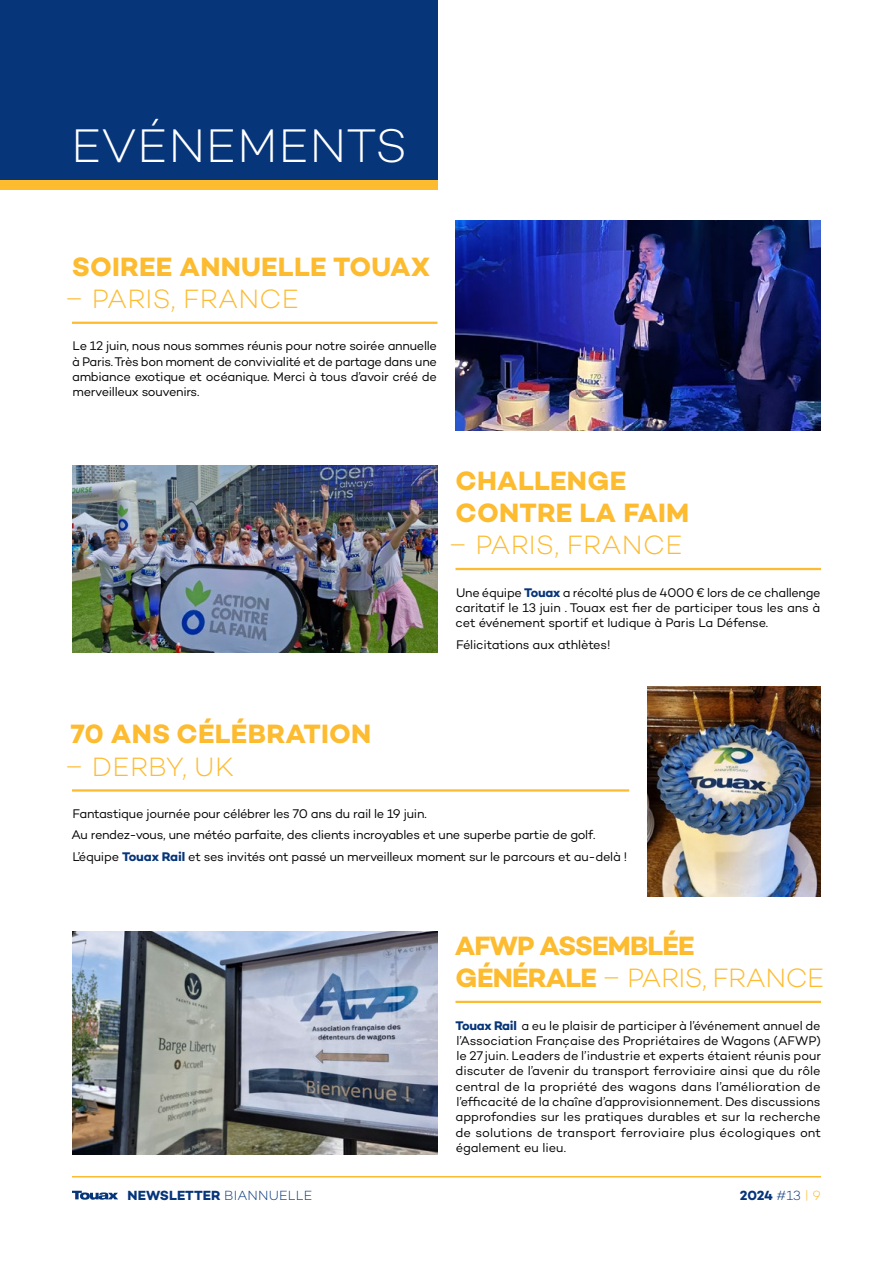
<style>
.page{position:relative;width:893px;height:1263px;background:#fff}
.page>*{position:absolute;margin:0;border:0;box-sizing:border-box;transform-origin:0 0}
.t1{font:300 48px "Campton";letter-spacing:.01em;color:#fff}
.t2{font:700 27px/32.4px "Campton";letter-spacing:.01em;color:#fdbb30}
.t3{font:300 27px "Campton";letter-spacing:.01em;color:#fdbb30}
.t4{font:700 27px/32.4px "Campton";letter-spacing:-.03em;color:#fdbb30}
.t5{font:700 13.5px "Campton";letter-spacing:.005em;color:#06357a}
.t6{font:12.75px/15.3px "Campton";letter-spacing:-.02em;color:#000;text-align:justify}
.s1{font-weight:700;color:#06357a}
.s2{font-weight:300}
.s3{font-weight:300;color:#fdbb30}
</style>
<div class="page">
<svg style="left:72px;top:1191px;width:46px;height:9px"></svg>
<hr style="left:72px;top:322px;width:365px;height:2px;background:#fdbb30">
<img style="left:455px;top:220px;width:366px;height:211px">
<hr style="left:72px;top:789px;width:557px;height:2px;background:#fdbb30">
<img style="left:647px;top:686px;width:174px;height:211px">
<hr style="left:455px;top:568px;width:366px;height:2px;background:#fdbb30">
<img style="left:72px;top:465px;width:365px;height:187px">
<hr style="left:455px;top:1001px;width:366px;height:2px;background:#fdbb30">
<img style="left:72px;top:931px;width:365px;height:224px">
<div style="left:0;top:0;width:437px;height:189px;background:#06357a"></div>
<div style="left:0;top:180px;width:437px;height:9px;background:#fdbb30"></div>
<hr style="left:72px;top:1176px;width:749px;height:1px;background:#fdbb30">
<h1 class="t1" style="left:71px;top:116px;width:337px">EVÉNEMENTS</h1>
<h2 class="t2" style="left:72px;top:250px;width:359px">SOIREE ANNUELLE TOUAX</h2>
<h2 class="t3" style="left:64px;top:282px;width:236px">– PARIS, FRANCE</h2>
<p class="t6" style="left:72px;top:338px;width:367px">Le 12 juin, nous nous sommes réunis pour notre soirée annuelle à Paris. Très bon moment de convivialité et de partage dans une ambiance exotique et océanique. Merci à tous d’avoir créé de merveilleux souvenirs.</p>
<h2 class="t2" style="left:456px;top:464px;width:235px">CHALLENGE<br>CONTRE LA FAIM</h2>
<h2 class="t3" style="left:448px;top:528px;width:236px">– PARIS, FRANCE</h2>
<p class="t6" style="left:455px;top:584px;width:366px">Une équipe <span class="s1">Touax</span> a récolté plus de 4000 € lors de ce challenge caritatif le 13 juin . Touax est fier de participer tous les ans à cet événement sportif et ludique à Paris La Défense.</p>
<p class="t6" style="left:456px;top:636px;width:156px">Félicitations aux athlètes!</p>
<h2 class="t2" style="left:71px;top:718px;width:302px">70 ANS CÉLÉBRATION</h2>
<h2 class="t3" style="left:64px;top:750px;width:171px">– DERBY, UK</h2>
<p class="t6" style="left:72px;top:803px;width:557px;line-height:21.3px;text-align:left">Fantastique journée pour célébrer les 70 ans du rail le 19 juin.<br>Au rendez-vous, une météo parfaite, des clients incroyables et une superbe partie de golf.<br>L’équipe <span class="s1">Touax Rail</span> et ses invités ont passé un merveilleux moment sur le parcours et au-delà !</p>
<h2 class="t4" style="left:455px;top:929px;width:371px">AFWP ASSEMBLÉE<br>GÉNÉRALE <span class="s2">– PARIS, FRANCE</span></h2>
<p class="t6" style="left:455px;top:1017px;width:367px"><span class="s1">Touax Rail</span> a eu le plaisir de participer à l’événement annuel de l’Association Française des Propriétaires de Wagons (AFWP) le 27 juin. Leaders de l’industrie et experts étaient réunis pour discuter de l’avenir du transport ferroviaire ainsi que du rôle central de la propriété des wagons dans l’amélioration de l’efficacité de la chaîne d’approvisionnement. Des discussions approfondies sur les pratiques durables et sur la recherche de solutions de transport ferroviaire plus écologiques ont également eu lieu.</p>
<p class="t5" style="left:128px;top:1186px;width:186px">NEWSLETTER <span class="s2">BIANNUELLE</span></p>
<p class="t5" style="left:740px;top:1186px;width:83px">2024 <span class="s2">#13</span> <span class="s3">| 9</span></p>
</div>
